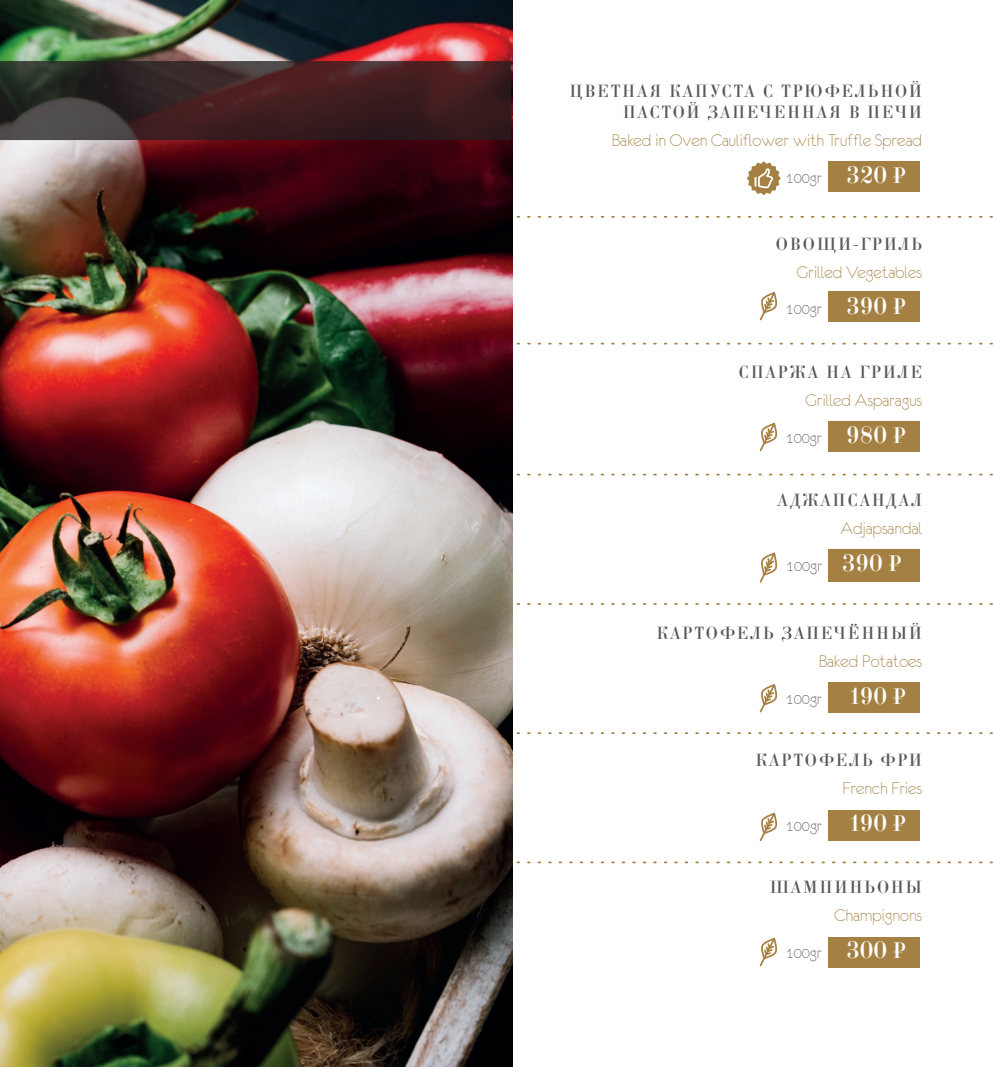
<style>
.page{position:relative;width:993px;height:1067px;background:#fff}
.page>*{position:absolute;margin:0;border:0;box-sizing:border-box;transform-origin:0 0}
.t1{font:19.25px "Eurofurencelight";color:#a48042}
.t2{font:17.5px/21px "Elisabethische";letter-spacing:.08em;color:#57585a;text-align:right}
.t3{font:17.5px "Eurofurencelight";color:#57585a}
.s1{font-family:"Elisabethische";font-size:23.62px;color:#fff}
</style>
<div class="page">
<svg style="left:512px;top:343px;width:480px;height:1px"></svg>
<svg style="left:512px;top:216px;width:480px;height:2px"></svg>
<svg style="left:512px;top:474px;width:480px;height:1px"></svg>
<svg style="left:512px;top:603px;width:480px;height:2px"></svg>
<svg style="left:512px;top:861px;width:480px;height:2px"></svg>
<svg style="left:512px;top:732px;width:480px;height:2px"></svg>
<img style="left:0;top:0;width:512px;height:1067px">
<svg style="left:0;top:61px;width:511px;height:79px;background:#3b2526"></svg>
<svg style="left:759px;top:292px;width:18px;height:29px"></svg>
<svg style="left:759px;top:422px;width:18px;height:30px"></svg>
<svg style="left:759px;top:552px;width:18px;height:31px"></svg>
<svg style="left:759px;top:684px;width:18px;height:29px"></svg>
<svg style="left:759px;top:812px;width:18px;height:30px"></svg>
<svg style="left:759px;top:937px;width:18px;height:30px"></svg>
<svg style="left:747px;top:162px;width:33px;height:33px"></svg>
<div style="left:828px;top:291px;width:91px;height:30px;background:#a48042"></div>
<div style="left:828px;top:161px;width:91px;height:31px;background:#a48042"></div>
<div style="left:828px;top:422px;width:91px;height:30px;background:#a48042"></div>
<div style="left:828px;top:549px;width:91px;height:33px;background:#a48042"></div>
<div style="left:828px;top:682px;width:91px;height:31px;background:#a48042"></div>
<div style="left:828px;top:936px;width:91px;height:31px;background:#a48042"></div>
<div style="left:828px;top:810px;width:91px;height:30px;background:#a48042"></div>
<p class="t2" style="left:569px;top:81px;width:354px">ЦВЕТНАЯ КАПУСТА С ТРЮФЕЛЬНОЙ<br>ПАСТОЙ ЗАПЕЧЕННАЯ В ПЕЧИ</p>
<p class="t1" style="left:611px;top:130px;width:312px">Baked in Oven Cauliflower with Truffle Spread</p>
<p class="t3" style="left:785px;top:169px;width:121px">100gr <span class="s1">320 ₽</span></p>
<p class="t2" style="left:775px;top:234px;width:148px">ОВОЩИ-ГРИЛЬ</p>
<p class="t1" style="left:796px;top:262px;width:127px">Grilled Vegetables</p>
<p class="t3" style="left:785px;top:300px;width:121px">100gr <span class="s1">390 ₽</span></p>
<p class="t2" style="left:738px;top:362px;width:185px">СПАРЖА НА ГРИЛЕ</p>
<p class="t1" style="left:805px;top:391px;width:118px">Grilled Asparagus</p>
<p class="t3" style="left:785px;top:429px;width:121px">100gr <span class="s1">980 ₽</span></p>
<p class="t2" style="left:777px;top:490px;width:146px">АДЖАПСАНДАЛ</p>
<p class="t1" style="left:840px;top:518px;width:83px">Adjapsandal</p>
<p class="t3" style="left:785px;top:557px;width:117px">100gr <span class="s1">390 ₽</span></p>
<p class="t2" style="left:656px;top:623px;width:267px">КАРТОФЕЛЬ ЗАПЕЧЁННЫЙ</p>
<p class="t1" style="left:818px;top:651px;width:105px">Baked Potatoes</p>
<p class="t3" style="left:785px;top:689px;width:121px">100gr <span class="s1">190 ₽</span></p>
<p class="t2" style="left:755px;top:750px;width:168px">КАРТОФЕЛЬ ФРИ</p>
<p class="t1" style="left:842px;top:779px;width:81px">French Fries</p>
<p class="t3" style="left:785px;top:817px;width:121px">100gr <span class="s1">190 ₽</span></p>
<p class="t2" style="left:769px;top:877px;width:154px">ШАМПИНЬОНЫ</p>
<p class="t1" style="left:834px;top:905px;width:89px">Champignons</p>
<p class="t3" style="left:785px;top:944px;width:121px">100gr <span class="s1">300 ₽</span></p>
</div>
